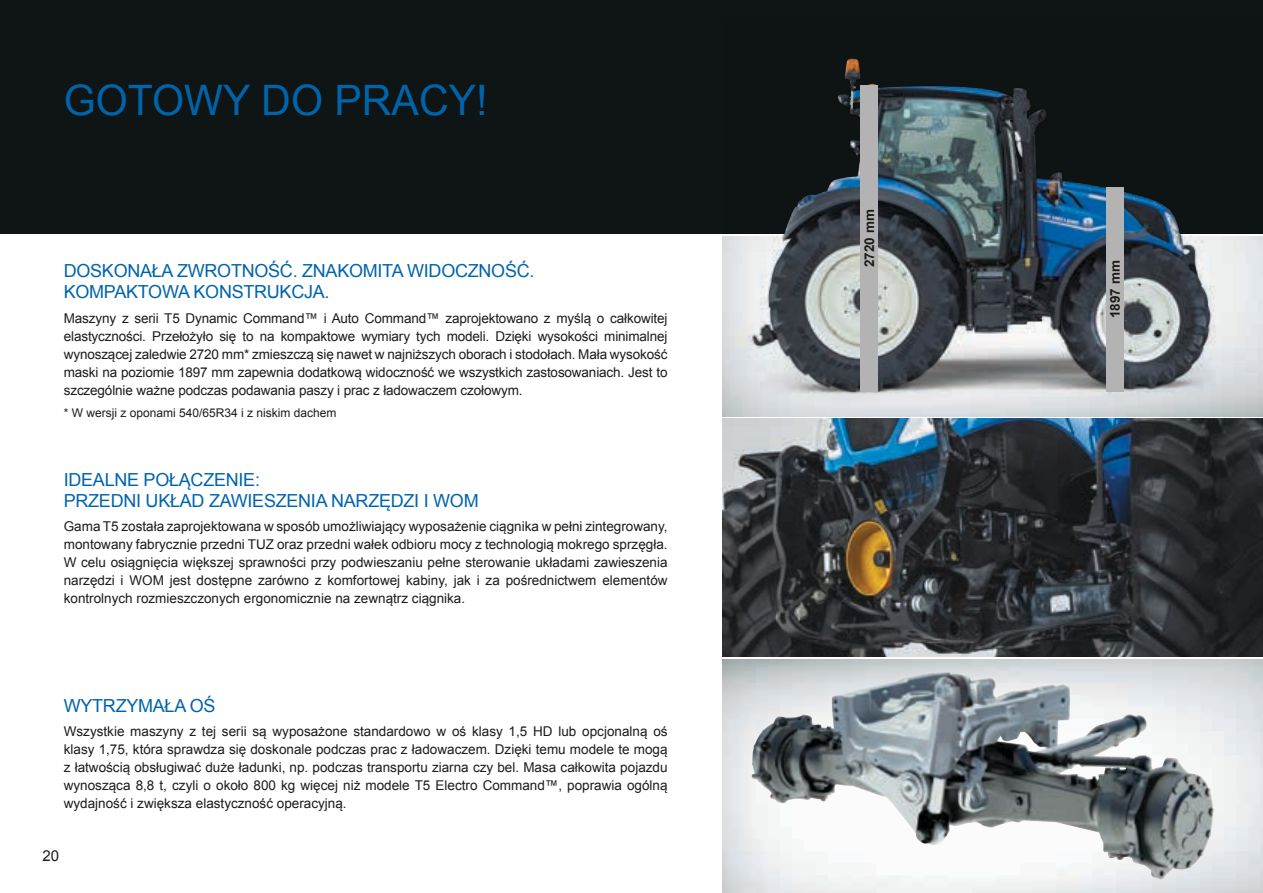
<style>
.page{position:relative;width:1263px;height:893px;background:#fff}
.page>*{position:absolute;margin:0;border:0;box-sizing:border-box;transform-origin:0 0}
.t1{font:42px "Arial";color:#0064ab}
.t2{font:18px/21px "Arial";letter-spacing:-.015em;color:#0064ab}
.t3{font:15px "Arial";color:#1c1c1b}
.t4{font:13.5px/18px "Arial";color:#1c1c1b;text-align:justify}
.t5{font:700 13.5px "Arial";color:#1c1c1b}
.t6{font:12px "Arial";color:#1c1c1b}
</style>
<div class="page">
<div style="left:0;top:0;width:1263px;height:234px;background:#0f1514"></div>
<img style="left:723px;top:659px;width:540px;height:234px">
<img style="left:723px;top:419px;width:540px;height:238px">
<img style="left:751px;top:672px;width:363px;height:186px">
<img style="left:723px;top:58px;width:540px;height:359px">
<img style="left:797px;top:60px;width:70px;height:146px">
<div style="left:861px;top:85px;width:17px;height:306px;background:#b4b3b3"></div>
<div style="left:1106px;top:187px;width:17px;height:204px;background:#b4b3b3"></div>
<h1 class="t1" style="left:64px;top:73px;width:425px">GOTOWY DO PRACY!</h1>
<h2 class="t2" style="left:64px;top:261px;width:472px">DOSKONAŁA ZWROTNOŚĆ. ZNAKOMITA WIDOCZNOŚĆ.<br>KOMPAKTOWA KONSTRUKCJA.</h2>
<p class="t4" style="left:64px;top:309px;width:605px">Maszyny z serii T5 Dynamic Command™ i Auto Command™ zaprojektowano z myślą o całkowitej elastyczności. Przełożyło się to na kompaktowe wymiary tych modeli. Dzięki wysokości minimalnej wynoszącej zaledwie 2720 mm* zmieszczą się nawet w najniższych oborach i stodołach. Mała wysokość maski na poziomie 1897 mm zapewnia dodatkową widoczność we wszystkich zastosowaniach. Jest to szczególnie ważne podczas podawania paszy i prac z ładowaczem czołowym.</p>
<p class="t6" style="left:64px;top:405px;width:274px">* W wersji z oponami 540/65R34 i z niskim dachem</p>
<h2 class="t2" style="left:64px;top:469px;width:416px">IDEALNE POŁĄCZENIE:<br>PRZEDNI UKŁAD ZAWIESZENIA NARZĘDZI I WOM</h2>
<p class="t4" style="left:64px;top:518px;width:605px">Gama T5 została zaprojektowana w sposób umożliwiający wyposażenie ciągnika w pełni zintegrowany, montowany fabrycznie przedni TUZ oraz przedni wałek odbioru mocy z technologią mokrego sprzęgła.<br>W celu osiągnięcia większej sprawności przy podwieszaniu pełne sterowanie układami zawieszenia narzędzi i WOM jest dostępne zarówno z komfortowej kabiny, jak i za pośrednictwem elementów kontrolnych rozmieszczonych ergonomicznie na zewnątrz ciągnika.</p>
<h2 class="t2" style="left:64px;top:695px;width:153px">WYTRZYMAŁA OŚ</h2>
<p class="t4" style="left:64px;top:722px;width:605px">Wszystkie maszyny z tej serii są wyposażone standardowo w oś klasy 1,5 HD lub opcjonalną oś klasy 1,75, która sprawdza się doskonale podczas prac z ładowaczem. Dzięki temu modele te mogą z łatwością obsługiwać duże ładunki, np. podczas transportu ziarna czy bel. Masa całkowita pojazdu wynosząca 8,8 t, czyli o około 800 kg więcej niż modele T5 Electro Command™, poprawia ogólną wydajność i zwiększa elastyczność operacyjną.</p>
<p class="t3" style="left:43px;top:846px;width:18px">20</p>
<p class="t5" style="left:860px;top:267px;width:59px;rotate:-90deg">2720 mm</p>
<p class="t5" style="left:1106px;top:318px;width:59px;rotate:-90deg">1897 mm</p>
</div>
